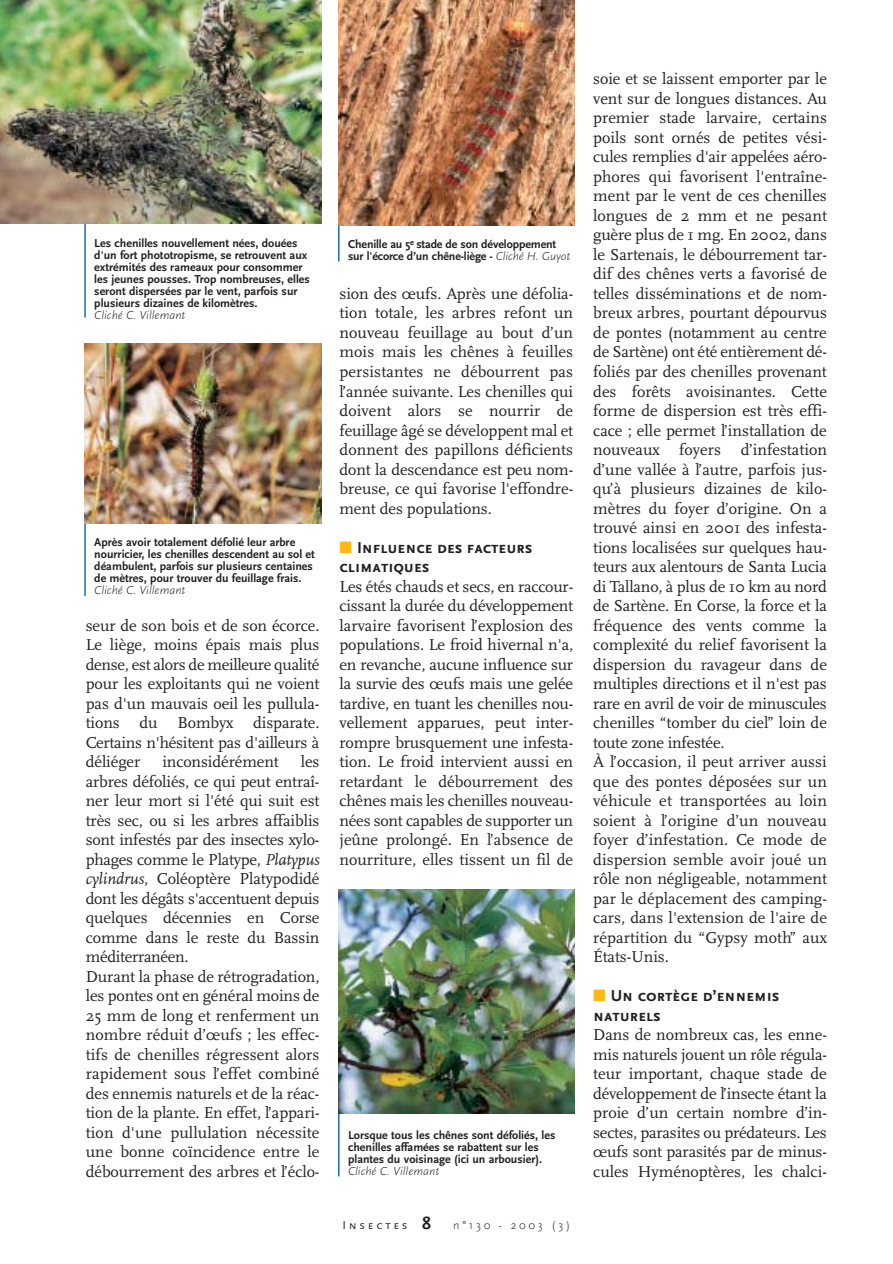
<style>
.page{position:relative;width:893px;height:1264px;background:#fff}
.page>*{position:absolute;margin:0;border:0;box-sizing:border-box;transform-origin:0 0}
.t1{font:16.5px/19.5px "Scala";color:#231f20;text-align:justify}
.t2{font:700 16.5px/19.5px "Scala Sans Caps";letter-spacing:-.005em;color:#231f20}
.t3{font:700 12px/12px "Scala Sans";color:#231f20}
.t4{font:italic 300 12px "Scala Sans";color:#231f20}
.t5{font:300 12px "Scala Sans";letter-spacing:.22em;color:#231f20}
.s1{font-style:italic}
.s2{font-weight:300;font-style:italic}
.s3{color:#fdb813}
.s4{font-family:"Scala Sans Caps";font-weight:400}
.s5{font-weight:700;font-size:18px}
</style>
<div class="page">
<img style="left:0;top:0;width:575px;height:1177px">
<p class="t3" style="left:94px;top:238px;width:217px">Les chenilles nouvellement nées, douées d'un fort phototropisme, se retrouvent aux extrémités des rameaux pour consommer les jeunes pousses. Trop nombreuses, elles seront dispersées par le vent, parfois sur plusieurs dizaines de kilomètres.</p>
<p class="t4" style="left:94px;top:311px;width:93px">Cliché C. Villemant</p>
<p class="t3" style="left:94px;top:537px;width:222px">Après avoir totalement défolié leur arbre nourricier, les chenilles descendent au sol et déambulent, parfois sur plusieurs centaines de mètres, pour trouver du feuillage frais.</p>
<p class="t4" style="left:94px;top:586px;width:93px">Cliché C. Villemant</p>
<p class="t1" style="left:86px;top:616px;width:235px">seur de son bois et de son écorce.<br>Le liège, moins épais mais plus dense, est alors de meilleure qualité pour les exploitants qui ne voient pas d'un mauvais oeil les pullula&shy;tions du Bombyx disparate.<br>Certains n'hésitent pas d'ailleurs à déliéger</p>
<p class="t1" style="left:86px;top:753px;width:235px;text-align:left;text-indent:215px">les arbres défoliés, ce qui peut entraî&shy;ner leur mort si l'été qui suit est très sec, ou si les arbres affaiblis sont infestés par des insectes xylo&shy;phages comme le Platype, <span class="s1">Platypus cylindrus</span>, Coléoptère Platypodidé dont les dégâts s'accentuent depuis quelques décennies en Corse comme dans le reste du Bassin méditerranéen.<br>Durant la phase de rétrogradation, les pontes ont en général moins de<br>25 mm de long et renferment un nombre réduit d’œufs ; les effec&shy;tifs de chenilles régressent alors rapidement sous l’effet combiné des ennemis naturels et de la réac&shy;tion de la plante. En effet, l’appari&shy;tion d'une pullulation nécessite une bonne coïncidence entre le débourrement des arbres et l’éclo-</p>
<p class="t1" style="left:162px;top:753px;width:118px">inconsidérément</p>
<p class="t3" style="left:348px;top:239px;width:224px">Chenille au 5<sup>e</sup> stade de son développement sur l'écorce d’un chêne-liège - <span class="s2">Cliché H. Guyot</span></p>
<p class="t1" style="left:340px;top:285px;width:235px">sion des œufs. Après une défolia&shy;tion totale, les arbres refont un nouveau feuillage au bout d’un mois mais les chênes à feuilles persistantes ne débourrent pas l’année suivante. Les chenilles qui doivent alors se nourrir de feuillage âgé se développent mal et donnent des papillons déficients dont la descendance est peu nom&shy;breuse, ce qui favorise l'effondre&shy;ment des populations.</p>
<p class="t2" style="left:340px;top:537px;width:194px"><span class="s3">■</span> Influence des facteurs climatiques</p>
<p class="t1" style="left:340px;top:577px;width:235px">Les étés chauds et secs, en raccour&shy;cissant la durée du développement larvaire favorisent l’explosion des populations. Le froid hivernal n'a, en revanche, aucune influence sur la survie des œufs mais une gelée tardive, en tuant les chenilles nou&shy;vellement apparues, peut inter&shy;rompre brusquement une infesta&shy;tion. Le froid intervient aussi en retardant le débourrement des chênes mais les chenilles nouveau&shy;nées sont capables de supporter un jeûne prolongé. En l’absence de nourriture, elles tissent un fil de</p>
<p class="t3" style="left:348px;top:1129px;width:209px">Lorsque tous les chênes sont défoliés, les chenilles affamées se rabattent sur les plantes du voisinage (ici un arbousier).</p>
<p class="t4" style="left:348px;top:1166px;width:93px">Cliché C. Villemant</p>
<p class="t5" style="left:343px;top:1219px;width:229px"><span class="s4">Insectes</span> <span class="s5">8</span> n°130 - 2003 (3)</p>
<p class="t1" style="left:593px;top:70px;width:235px;text-align:left">soie et se laissent emporter par le vent sur de longues distances. Au premier stade larvaire, certains poils sont ornés de petites vési&shy;cules remplies d'air appelées aéro&shy;phores qui favorisent l'entraîne&shy;ment par le vent de ces chenilles longues de 2 mm et ne pesant guère plus de 1 mg. En 2002, dans le Sartenais, le débourrement tar&shy;dif des chênes verts a favorisé de telles disséminations et de nom&shy;breux arbres, pourtant dépourvus de pontes (notamment au centre de Sartène) ont été entièrement dé&shy;foliés par des chenilles provenant des forêts avoisinantes. Cette forme de dispersion est très effi&shy;cace ; elle permet l’installation de nouveaux foyers d’infestation d’une vallée à l’autre, parfois jus&shy;qu’à plusieurs dizaines de kilo&shy;mètres du foyer d’origine. On a trouvé ainsi en 2001 des infesta&shy;tions localisées sur quelques hau&shy;teurs aux alentours de Santa Lucia di Tallano, à plus de 10 km au nord de Sartène. En Corse, la force et la fréquence des vents comme la complexité du relief favorisent la dispersion du ravageur dans de multiples directions et il n'est pas rare en avril de voir de minuscules chenilles “tomber du ciel” loin de toute zone infestée.<br>À l’occasion, il peut arriver aussi que des pontes déposées sur un véhicule et transportées au loin soient à l’origine d’un nouveau foyer d’infestation. Ce mode de dispersion semble avoir joué un rôle non négligeable, notamment par le déplacement des camping&shy;cars, dans l'extension de l'aire de répartition du “Gypsy moth” aux<br>États-Unis.</p>
<p class="t2" style="left:593px;top:985px;width:188px"><span class="s3">■</span> Un cortège d’ennemis naturels</p>
<p class="t1" style="left:593px;top:1026px;width:235px">Dans de nombreux cas, les enne&shy;mis naturels jouent un rôle régula&shy;teur important, chaque stade de développement de l’insecte étant la proie d’un certain nombre d’in&shy;sectes, parasites ou prédateurs. Les œufs sont parasités par de minus&shy;cules Hyménoptères, les chalci-</p>
</div>
